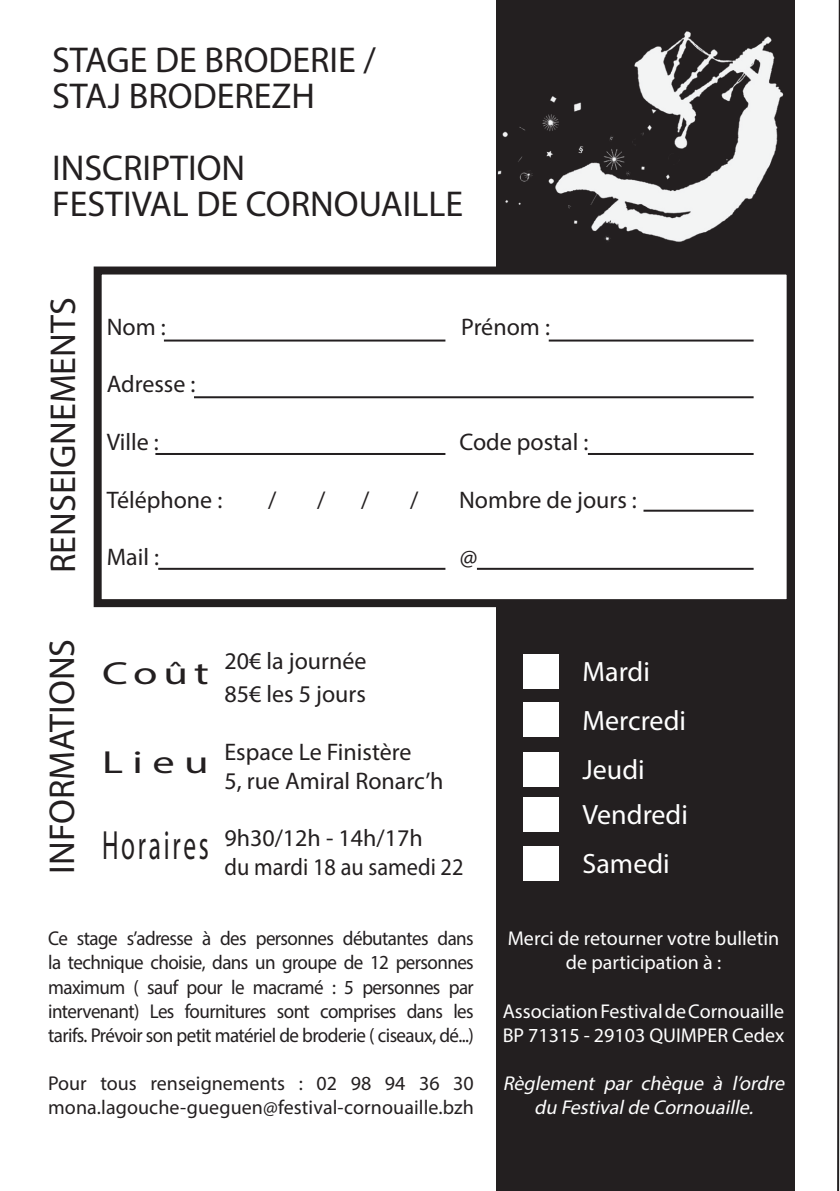
<style>
.page{position:relative;width:840px;height:1191px;background:#fff}
.page>*{position:absolute;margin:0;border:0;box-sizing:border-box;transform-origin:0 0}
.t1{font:41px "Myriad Pro";letter-spacing:.11em;color:#231f20;scale:.62 1}
.t2{font:36px "Myriad Pro";color:#231f20}
.t3{font:32px "Myriad Pro";letter-spacing:.175em;color:#231f20;scale:1.39 1}
.t4{font:28px "Myriad Pro";color:#fff}
.t5{font:24px "Myriad Pro";color:#231f20}
.t6{font:24px "Myriad Pro";color:#231f20;scale:.93 1}
.t7{font:20px/24px "Myriad Pro";color:#231f20;text-align:justify;scale:.95 1}
.t8{font:20px "Myriad Pro";color:#fff}
.t9{font:20px "Myriad Pro";color:#231f20}
.t10{font:italic 20px/24px "Myriad Pro";color:#fff;text-align:center}
</style>
<div class="page">
<div style="left:495px;top:0;width:299px;height:1191px;background:#231f20"></div>
<div style="left:523px;top:654px;width:36px;height:35px;background:#fff"></div>
<div style="left:523px;top:751px;width:36px;height:35px;background:#fff"></div>
<div style="left:523px;top:797px;width:36px;height:35px;background:#fff"></div>
<div style="left:523px;top:702px;width:36px;height:35px;background:#fff"></div>
<div style="left:523px;top:845px;width:36px;height:35px;background:#fff"></div>
<div style="left:98px;top:270px;width:692px;height:333px;background:#fff"></div>
<div style="left:94px;top:266px;width:700px;height:341px;border:8px solid #231f20"></div>
<hr style="left:164px;top:339px;width:281px;height:2px;background:#231f20">
<hr style="left:548px;top:339px;width:205px;height:2px;background:#231f20">
<hr style="left:194px;top:396px;width:559px;height:2px;background:#231f20">
<hr style="left:155px;top:453px;width:290px;height:2px;background:#231f20">
<hr style="left:158px;top:568px;width:287px;height:2px;background:#231f20">
<hr style="left:587px;top:453px;width:166px;height:2px;background:#231f20">
<hr style="left:643px;top:510px;width:110px;height:2px;background:#231f20">
<hr style="left:476px;top:568px;width:277px;height:2px;background:#231f20">
<svg style="left:837px;top:0;width:2px;height:1191px"></svg>
<img style="left:495px;top:19px;width:289px;height:239px">
<p class="t2" style="left:52px;top:38px;width:325px">STAGE DE BRODERIE /</p>
<p class="t2" style="left:52px;top:74px;width:264px">STAJ BRODEREZH</p>
<p class="t2" style="left:52px;top:146px;width:195px">INSCRIPTION</p>
<p class="t2" style="left:52px;top:182px;width:412px">FESTIVAL DE CORNOUAILLE</p>
<p class="t2" style="left:41px;top:573px;width:277px;rotate:-90deg">RENSEIGNEMENTS</p>
<p class="t5" style="left:107px;top:312px;width:61px">Nom :</p>
<p class="t5" style="left:461px;top:312px;width:90px">Prénom :</p>
<p class="t5" style="left:107px;top:369px;width:90px">Adresse :</p>
<p class="t5" style="left:107px;top:427px;width:54px">Ville :</p>
<p class="t5" style="left:459px;top:427px;width:131px">Code postal :</p>
<p class="t5" style="left:107px;top:484px;width:117px">Téléphone :</p>
<p class="t5" style="left:268px;top:484px;width:10px">/</p>
<p class="t5" style="left:317px;top:484px;width:10px">/</p>
<p class="t5" style="left:361px;top:484px;width:10px">/</p>
<p class="t5" style="left:410px;top:484px;width:10px">/</p>
<p class="t5" style="left:459px;top:484px;width:179px">Nombre de jours :</p>
<p class="t5" style="left:107px;top:542px;width:54px">Mail :</p>
<p class="t5" style="left:459px;top:542px;width:19px">@</p>
<p class="t2" style="left:40px;top:873px;width:236px;rotate:-90deg">INFORMATIONS</p>
<p class="t3" style="left:102px;top:653px;width:78px">Coût</p>
<p class="t3" style="left:102px;top:742px;width:78px">Lieu</p>
<p class="t1" style="left:102px;top:820px;width:174px">Horaires</p>
<p class="t5" style="left:224px;top:645px;width:143px">20€ la journée</p>
<p class="t5" style="left:224px;top:679px;width:143px">85€ les 5 jours</p>
<p class="t5" style="left:224px;top:737px;width:188px">Espace Le Finistère</p>
<p class="t5" style="left:224px;top:765px;width:220px">5, rue Amiral Ronarc’h</p>
<p class="t5" style="left:224px;top:823px;width:200px">9h30/12h - 14h/17h</p>
<p class="t6" style="left:224px;top:852px;width:258px">du mardi 18 au samedi 22</p>
<p class="t4" style="left:582px;top:654px;width:69px">Mardi</p>
<p class="t4" style="left:582px;top:703px;width:105px">Mercredi</p>
<p class="t4" style="left:582px;top:752px;width:64px">Jeudi</p>
<p class="t4" style="left:582px;top:797px;width:107px">Vendredi</p>
<p class="t4" style="left:582px;top:846px;width:89px">Samedi</p>
<p class="t7" style="left:48px;top:926px;width:449px">Ce stage s’adresse à des personnes débutantes dans la technique choisie, dans un groupe de 12 personnes maximum ( sauf pour le macramé : 5 personnes par intervenant) Les fournitures sont comprises dans les tarifs. Prévoir son petit matériel de broderie ( ciseaux, dé...)</p>
<p class="t9" style="left:48px;top:1070px;width:427px">Pour tous renseignements : 02 98 94 36 30</p>
<p class="t9" style="left:48px;top:1094px;width:427px">mona.lagouche-gueguen@festival-cornouaille.bzh</p>
<p class="t8" style="left:507px;top:926px;width:273px">Merci de retourner votre bulletin</p>
<p class="t8" style="left:565px;top:950px;width:157px">de participation à :</p>
<p class="t8" style="left:502px;top:998px;width:283px">Association Festival de Cornouaille</p>
<p class="t8" style="left:502px;top:1022px;width:283px">BP 71315 - 29103 QUIMPER Cedex</p>
<p class="t10" style="left:502px;top:1070px;width:287px">Règlement par chèque à l’ordre du Festivalde Cornouaille.</p>
</div>
